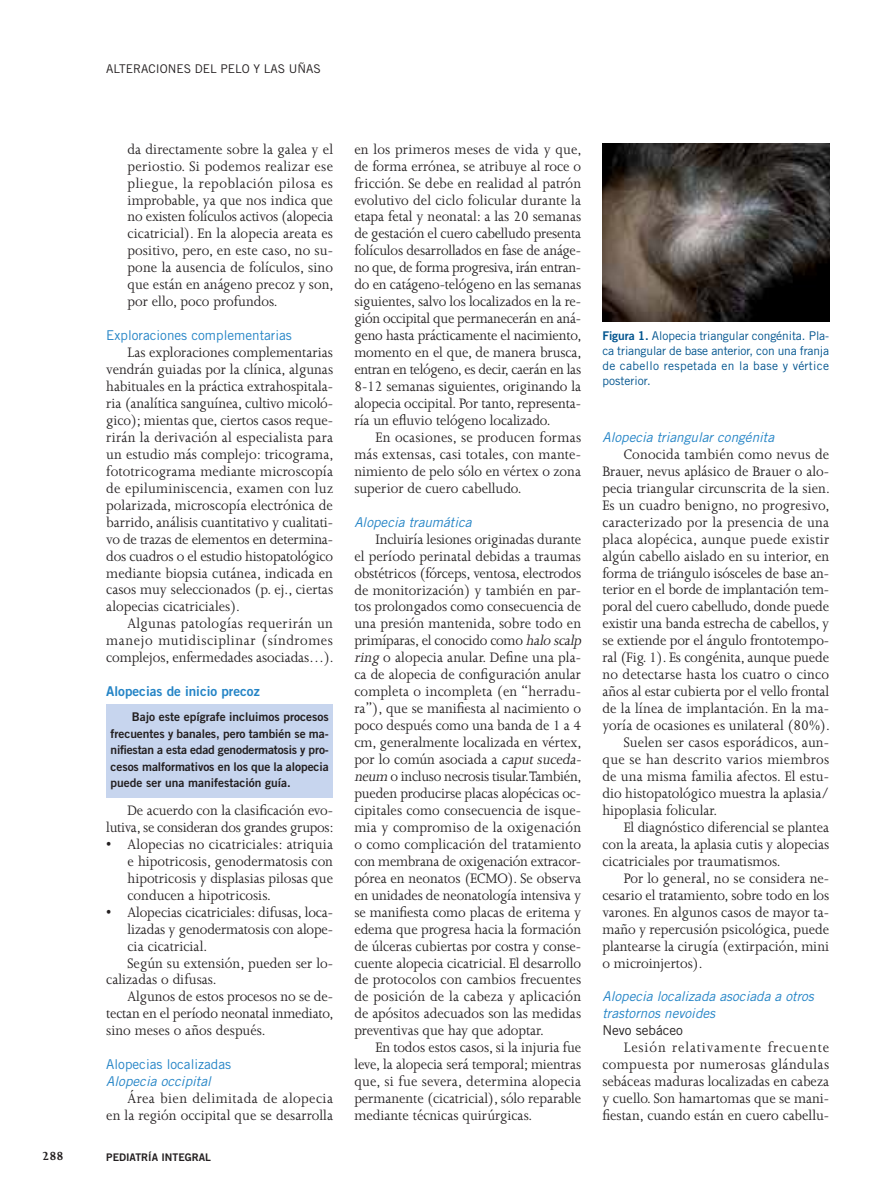
<style>
.page{position:relative;width:893px;height:1191px;background:#fff}
.page>*{position:absolute;margin:0;border:0;box-sizing:border-box;transform-origin:0 0}
.t1{font:15.75px/17px "Joanna MT Std";color:#231f20;text-align:justify;scale:.95 1}
.t2{font:15.75px/17px "Joanna MT Std";letter-spacing:-.02em;color:#231f20;text-align:right;scale:.95 1}
.t3{font:15.75px "Joanna MT Std";letter-spacing:.02em;color:#231f20;scale:.95 1}
.t4{font:italic 13.5px/17px "Trade Gothic";color:#2484c6}
.t5{font:13.5px "Trade Gothic";color:#2484c6}
.t6{font:13.5px "Trade Gothic Bold Two";color:#2484c6}
.t7{font:13.5px "Trade Gothic";color:#231f20}
.t8{font:700 13.5px "Joanna MT Std";color:#231f20}
.t9{font:12px/16.5px "Trade Gothic Bold Two";color:#231f20;text-align:justify}
.t10{font:12px/15px "Trade Gothic";letter-spacing:.025em;color:#00548e;text-align:justify}
.t11{font:12px "Trade Gothic";color:#231f20}
.t12{font:10.5px "Trade Gothic Bold Two";color:#231f20}
.s1{font-style:italic}
.s2{font-family:"Trade Gothic Bold Two"}
</style>
<div class="page">
<img style="left:602px;top:143px;width:227px;height:178px">
<div style="left:106px;top:704px;width:227px;height:93px;background:#c7d5ee"></div>
<p class="t11" style="left:106px;top:64px;width:216px">ALTERACIONES DEL PELO Y LAS UÑAS</p>
<p class="t1" style="left:128px;top:142px;width:218px">da directamente sobre la galea y el periostio. Si podemos realizar ese pliegue, la repoblación pilosa es improbable, ya que nos indica que no existen folículos activos (alopecia cicatricial). En la alopecia areata es positivo, pero, en este caso, no su&shy;pone la ausencia de folículos, sino que están en anágeno precoz y son, por ello, poco profundos.</p>
<p class="t5" style="left:106px;top:330px;width:187px">Exploraciones complementarias</p>
<p class="t1" style="left:106px;top:345px;width:241px;text-indent:21px">Las exploraciones complementarias vendrán guiadas por la clínica, algunas habituales en la práctica extrahospitala&shy;ria (analítica sanguínea, cultivo micoló&shy;gico); mientas que, ciertos casos reque&shy;rirán la derivación al especialista para un estudio más complejo: tricograma, fototricograma mediante microscopía de epiluminiscencia, examen con luz polarizada, microscopía electrónica de barrido, análisis cuantitativo y cualitati&shy;vo de trazas de elementos en determina&shy;dos cuadros o el estudio histopatológico mediante biopsia cutánea, indicada en casos muy seleccionados (p. ej., ciertas alopecias cicatriciales).</p>
<p class="t1" style="left:106px;top:616px;width:241px;text-indent:21px">Algunas patologías requerirán un manejo mutidisciplinar (síndromes complejos, enfermedades asociadas…).</p>
<p class="t6" style="left:106px;top:686px;width:155px">Alopecias de inicio precoz</p>
<p class="t9" style="left:111px;top:709px;width:220px;text-indent:21px">Bajo este epígrafe incluimos procesos frecuentes y banales, pero también se ma&shy;nifiestan a esta edad genodermatosis y pro&shy;cesos malformativos en los que la alopecia puede ser una manifestación guía.</p>
<p class="t2" style="left:106px;top:803px;width:241px">De acuerdo con la clasificación evo&shy;lutiva, se consideran dos grandes grupos:</p>
<p class="t1" style="left:128px;top:837px;width:218px;text-indent:-21px">• Alopecias no cicatriciales: atriquia e hipotricosis, genodermatosis con hipotricosis y displasias pilosas que conducen a hipotricosis.</p>
<p class="t1" style="left:106px;top:905px;width:240px">• Alopecias cicatriciales: difusas, loca-</p>
<p class="t1" style="left:128px;top:922px;width:218px">lizadas y genodermatosis con alope-</p>
<p class="t1" style="left:128px;top:939px;width:85px">cia cicatricial.</p>
<p class="t1" style="left:128px;top:955px;width:218px">Según su extensión, pueden ser lo-</p>
<p class="t1" style="left:106px;top:972px;width:117px">calizadas o difusas.</p>
<p class="t1" style="left:128px;top:989px;width:218px">Algunos de estos procesos no se de-</p>
<p class="t1" style="left:106px;top:1006px;width:241px">tectan en el período neonatal inmediato,</p>
<p class="t1" style="left:106px;top:1023px;width:169px">sino meses o años después.</p>
<p class="t5" style="left:106px;top:1059px;width:126px">Alopecias localizadas</p>
<p class="t4" style="left:106px;top:1074px;width:106px">Alopecia occipital</p>
<p class="t1" style="left:106px;top:1091px;width:240px;text-align:right">Área bien delimitada de alopecia<br>en la región occipital que se desarrolla</p>
<p class="t8" style="left:42px;top:1151px;width:23px">288</p>
<p class="t12" style="left:106px;top:1153px;width:106px">PEDIATRÍA INTEGRAL</p>
<p class="t1" style="left:354px;top:142px;width:241px">en los primeros meses de vida y que, de forma errónea, se atribuye al roce o fricción. Se debe en realidad al patrón evolutivo del ciclo folicular durante la etapa fetal y neonatal: a las 20 semanas de gestación el cuero cabelludo presenta folículos desarrollados en fase de anáge&shy;no que, de forma progresiva, irán entran&shy;do en catágeno-telógeno en las semanas siguientes, salvo los localizados en la re&shy;gión occipital que permanecerán en aná&shy;geno hasta prácticamente el nacimiento, momento en el que, de manera brusca, entran en telógeno, es decir, caerán en las 8-12 semanas siguientes, originando la alopecia occipital. Por tanto, representa&shy;ría un efluvio telógeno localizado.</p>
<p class="t1" style="left:354px;top:430px;width:240px;text-indent:21px">En ocasiones, se producen formas más extensas, casi totales, con mante&shy;nimiento de pelo sólo en vértex o zona superior de cuero cabelludo.</p>
<p class="t4" style="left:354px;top:514px;width:119px">Alopecia traumática</p>
<p class="t1" style="left:354px;top:532px;width:243px;text-align:left;text-indent:21px">Incluiría lesiones originadas durante el período perinatal debidas a traumas obstétricos (fórceps, ventosa, electrodos de monitorización) y también en par&shy;tos prolongados como consecuencia de una presión mantenida, sobre todo en primíparas, el conocido como <span class="s1">halo scalp ring</span> o alopecia anular. Define una pla&shy;ca de alopecia de configuración anular completa o incompleta (en “herradu&shy;ra”), que se manifiesta al nacimiento o poco después como una banda de 1 a 4 cm, generalmente localizada en vértex, por lo común asociada a <span class="s1">caput suceda&shy;neum</span> o incluso necrosis tisular. También, pueden producirse placas alopécicas oc&shy;cipitales como consecuencia de isque&shy;mia y compromiso de la oxigenación o como complicación del tratamiento con membrana de oxigenación extracor&shy;pórea en neonatos (ECMO). Se observa en unidades de neonatología intensiva y se manifiesta como placas de eritema y edema que progresa hacia la formación de úlceras cubiertas por costra y conse&shy;cuente alopecia cicatricial. El desarrollo de protocolos con cambios frecuentes de posición de la cabeza y aplicación de apósitos adecuados son las medidas preventivas que hay que adoptar.</p>
<p class="t1" style="left:354px;top:1040px;width:240px;text-indent:21px">En todos estos casos, si la injuria fue leve, la alopecia será temporal; mientras que, si fue severa, determina alopecia permanente (cicatricial), sólo reparable mediante técnicas quirúrgicas.</p>
<p class="t10" style="left:602px;top:329px;width:228px"><span class="s2">Figura 1.</span> Alopecia triangular congénita. Pla&shy;ca triangular de base anterior, con una franja de cabello respetada en la base y vértice posterior.</p>
<p class="t4" style="left:602px;top:430px;width:173px">Alopecia triangular congénita</p>
<p class="t1" style="left:624px;top:447px;width:218px">Conocida también como nevus de</p>
<p class="t1" style="left:602px;top:464px;width:240px">Brauer, nevus aplásico de Brauer o alo-</p>
<p class="t1" style="left:602px;top:481px;width:241px">pecia triangular circunscrita de la sien.</p>
<p class="t1" style="left:602px;top:498px;width:241px">Es un cuadro benigno, no progresivo,</p>
<p class="t1" style="left:602px;top:515px;width:240px">caracterizado por la presencia de una</p>
<p class="t1" style="left:602px;top:532px;width:240px">placa alopécica, aunque puede existir</p>
<p class="t1" style="left:602px;top:549px;width:240px">algún cabello aislado en su interior, en</p>
<p class="t1" style="left:602px;top:566px;width:240px">forma de triángulo isósceles de base an-</p>
<p class="t1" style="left:602px;top:583px;width:240px">terior en el borde de implantación tem-</p>
<p class="t1" style="left:602px;top:600px;width:240px">poral del cuero cabelludo, donde puede</p>
<p class="t1" style="left:602px;top:616px;width:240px">existir una banda estrecha de cabellos, y</p>
<p class="t1" style="left:602px;top:633px;width:240px">se extiende por el ángulo frontotempo-</p>
<p class="t1" style="left:602px;top:650px;width:240px">ral (Fig. 1). Es congénita, aunque puede</p>
<p class="t1" style="left:602px;top:667px;width:240px">no detectarse hasta los cuatro o cinco</p>
<p class="t1" style="left:602px;top:684px;width:240px">años al estar cubierta por el vello frontal</p>
<p class="t1" style="left:602px;top:701px;width:240px">de la línea de implantación. En la ma-</p>
<p class="t1" style="left:602px;top:718px;width:241px">yoría de ocasiones es unilateral (80%).</p>
<p class="t1" style="left:624px;top:735px;width:218px">Suelen ser casos esporádicos, aun-</p>
<p class="t3" style="left:602px;top:753px;width:240px">que se han descrito varios miembros</p>
<p class="t1" style="left:602px;top:769px;width:240px">de una misma familia afectos. El estu-</p>
<p class="t1" style="left:602px;top:786px;width:240px">dio histopatológico muestra la aplasia/</p>
<p class="t1" style="left:602px;top:803px;width:122px">hipoplasia folicular.</p>
<p class="t1" style="left:624px;top:820px;width:218px">El diagnóstico diferencial se plantea</p>
<p class="t1" style="left:602px;top:837px;width:240px">con la areata, la aplasia cutis y alopecias</p>
<p class="t1" style="left:602px;top:854px;width:189px">cicatriciales por traumatismos.</p>
<p class="t1" style="left:624px;top:871px;width:218px">Por lo general, no se considera ne-</p>
<p class="t1" style="left:602px;top:888px;width:240px">cesario el tratamiento, sobre todo en los</p>
<p class="t1" style="left:602px;top:905px;width:240px">varones. En algunos casos de mayor ta-</p>
<p class="t1" style="left:602px;top:922px;width:240px">maño y repercusión psicológica, puede</p>
<p class="t1" style="left:602px;top:939px;width:240px">plantearse la cirugía (extirpación, mini</p>
<p class="t1" style="left:602px;top:955px;width:107px">o microinjertos).</p>
<p class="t4" style="left:602px;top:989px;width:213px">Alopecia localizada asociada a otros trastornos nevoides</p>
<p class="t7" style="left:602px;top:1025px;width:82px">Nevo sebáceo</p>
<p class="t1" style="left:602px;top:1040px;width:240px;text-indent:21px">Lesión relativamente frecuente compuesta por numerosas glándulas sebáceas maduras localizadas en cabeza y cuello. Son hamartomas que se mani&shy;fiestan, cuando están en cuero cabellu-</p>
</div>
